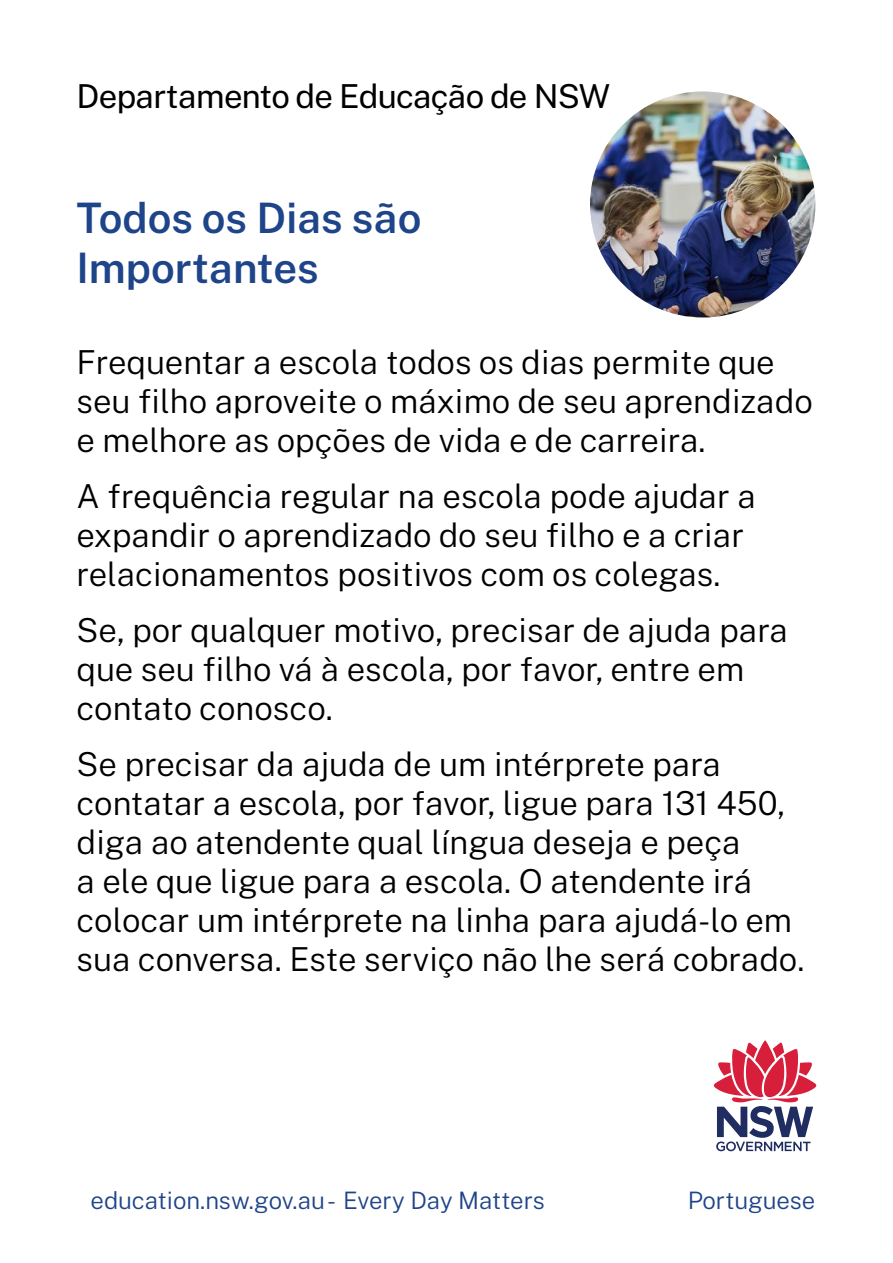
<style>
.page{position:relative;width:893px;height:1263px;background:#fff}
.page>*{position:absolute;margin:0;border:0;box-sizing:border-box;transform-origin:0 0}
.t1{font:600 42px/50.4px "Public Sans";color:#1e4489}
.Body_Text{font:300 33px/39px "Public Sans";color:#000}
.t2{font:33px "Public Sans";letter-spacing:-.02em;color:#000}
.t3{font:300 24px "Public Sans";letter-spacing:-.005em;color:#1e4489}
</style>
<div class="page">
<svg style="left:713px;top:1040px;width:104px;height:111px"></svg>
<img style="left:590px;top:91px;width:225px;height:226px;border-radius:113px">
<p class="t2" style="left:77px;top:72px;width:535px">Departamento de Educação de NSW</p>
<h1 class="t1" style="left:77px;top:190px;width:346px">Todos os Dias são<br>Importantes</h1>
<p class="Body_Text" style="left:77px;top:341px;width:738px">Frequentar a escola todos os dias permite que seu filho aproveite o máximo de seu aprendizado e melhore as opções de vida e de carreira.</p>
<p class="Body_Text" style="left:77px;top:475px;width:681px">A frequência regular na escola pode ajudar a expandir o aprendizado do seu filho e a criar relacionamentos positivos com os colegas.</p>
<p class="Body_Text" style="left:77px;top:609px;width:713px">Se, por qualquer motivo, precisar de ajuda para que seu filho vá à escola, por favor, entre em contato conosco.</p>
<p class="Body_Text" style="left:77px;top:743px;width:729px">Se precisar da ajuda de um intérprete para contatar a escola, por favor, ligue para 131 450, diga ao atendente qual língua deseja e peça<br>a ele que ligue para a escola. O atendente irá colocar um intérprete na linha para ajudá-lo em sua conversa. Este serviço não lhe será cobrado.</p>
<p class="t3" style="left:91px;top:1183px;width:456px">education.nsw.gov.au - Every Day Matters</p>
<p class="t3" style="left:688px;top:1183px;width:129px">Portuguese</p>
</div>
